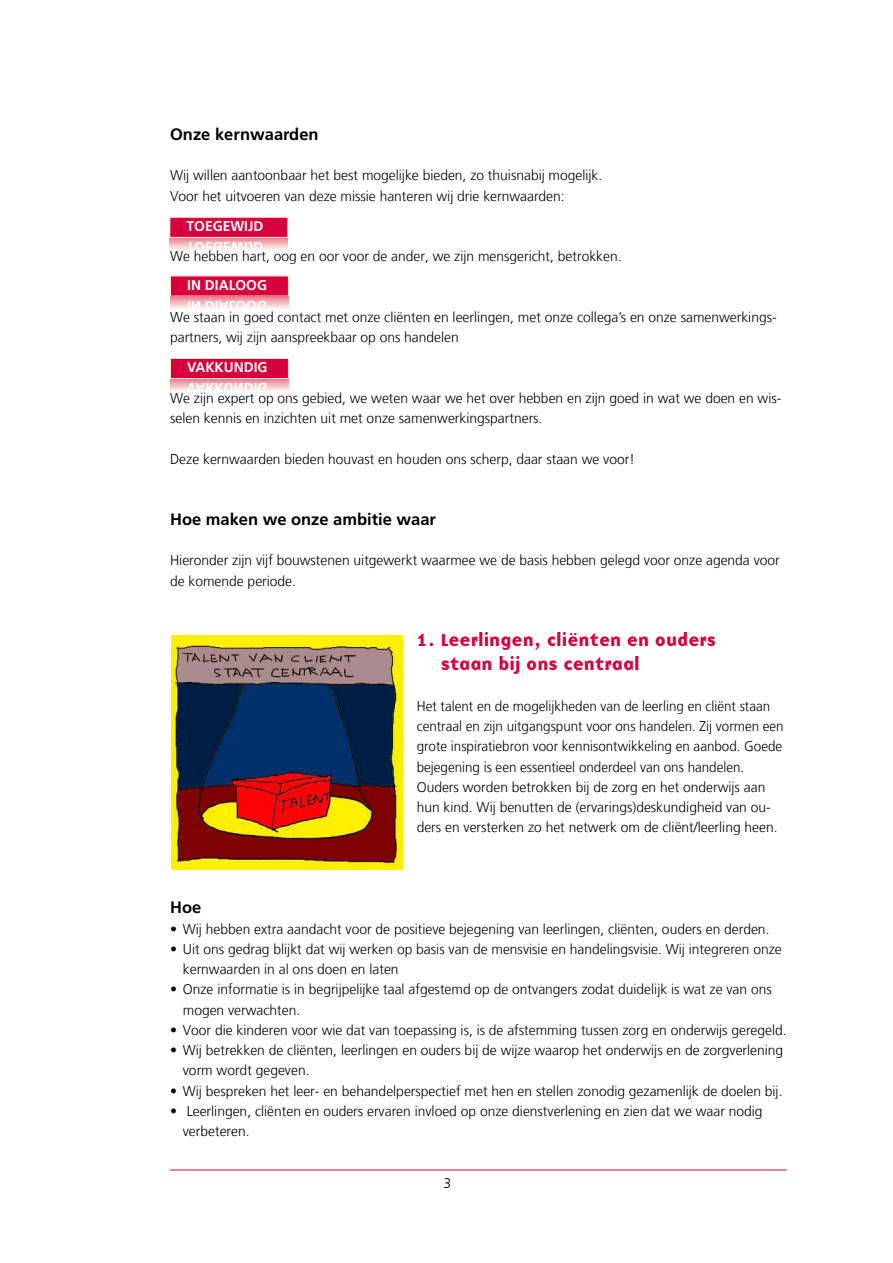
<style>
.page{position:relative;width:893px;height:1263px;background:#fff}
.page>*{position:absolute;margin:0;border:0;box-sizing:border-box;transform-origin:0 0}
.t1{font:18px/24px "Base Nine B";color:#d8003c;scale:.93 1}
.t2{font:700 16.5px "Frutiger LT Std";color:#000}
.t3{font:300 14.1px/20.2px "Frutiger LT";color:#000}
.t4{font:300 14.1px/20.2px "Frutiger LT";color:#000;scale:.95 1}
.t5{font:700 14.1px/10.8px "Frutiger LT Std";color:#fff}
</style>
<div class="page">
<hr style="left:170px;top:1170px;width:617px;height:1px;background:#d8003c">
<div style="left:169px;top:217px;width:119px;height:21px;background:#d8003c;border:1px solid #ffe4cb"></div>
<svg style="left:170px;top:238px;width:118px;height:12px"></svg>
<div style="left:170px;top:276px;width:119px;height:20px;background:#d8003c"></div>
<svg style="left:170px;top:297px;width:118px;height:12px"></svg>
<div style="left:170px;top:358px;width:119px;height:21px;background:#d8003c;border:1px solid #ffe4cb"></div>
<svg style="left:170px;top:379px;width:118px;height:12px"></svg>
<img style="left:171px;top:636px;width:232px;height:234px">
<p class="t2" style="left:170px;top:125px;width:150px">Onze kernwaarden</p>
<p class="t3" style="left:170px;top:166px;width:434px">Wij willen aantoonbaar het best mogelijke bieden, zo thuisnabij mogelijk.<br>Voor het uitvoeren van deze missie hanteren wij drie kernwaarden:</p>
<p class="t5" style="left:187px;top:221px;width:78px">TOEGEWIJD<br>TOEGEWIJD</p>
<p class="t5" style="left:187px;top:280px;width:81px">IN DIALOOG<br>IN DIALOOG</p>
<p class="t3" style="left:170px;top:247px;width:453px">We hebben hart, oog en oor voor de ander, we zijn mensgericht, betrokken.</p>
<p class="t3" style="left:170px;top:307px;width:608px">We staan in goed contact met onze cliënten en leerlingen, met onze collega’s en onze samenwerkings&shy;partners, wij zijn aanspreekbaar op ons handelen</p>
<p class="t5" style="left:187px;top:362px;width:82px">VAKKUNDIG<br>VAKKUNDIG</p>
<p class="t3" style="left:170px;top:388px;width:613px">We zijn expert op ons gebied, we weten waar we het over hebben en zijn goed in wat we doen en wis&shy;selen kennis en inzichten uit met onze samenwerkingspartners.</p>
<p class="t3" style="left:170px;top:449px;width:466px">Deze kernwaarden bieden houvast en houden ons scherp, daar staan we voor!</p>
<p class="t2" style="left:170px;top:509px;width:267px">Hoe maken we onze ambitie waar</p>
<p class="t3" style="left:170px;top:550px;width:611px">Hieronder zijn vijf bouwstenen uitgewerkt waarmee we de basis hebben gelegd voor onze agenda voor de komende periode.</p>
<p class="t1" style="left:441px;top:628px;width:298px;text-indent:-24px">1. Leerlingen, cliënten en ouders staan bij ons centraal</p>
<p class="t4" style="left:417px;top:696px;width:388px">Het talent en de mogelijkheden van de leerling en cliënt staan centraal en zijn uitgangspunt voor ons handelen. Zij vormen een grote inspiratiebron voor kennisontwikkeling en aanbod. Goede bejegening is een essentieel onderdeel van ons handelen.<br>Ouders worden betrokken bij de zorg en het onderwijs aan hun kind. Wij benutten de (ervarings)deskundigheid van ou&shy;ders en versterken zo het netwerk om de cliënt/leerling heen.</p>
<p class="t2" style="left:170px;top:898px;width:33px">Hoe</p>
<p class="t3" style="left:170px;top:919px;width:601px">• Wij hebben extra aandacht voor de positieve bejegening van leerlingen, cliënten, ouders en derden.</p>
<p class="t3" style="left:183px;top:939px;width:600px;text-indent:-13px">• Uit ons gedrag blijkt dat wij werken op basis van de mensvisie en handelingsvisie. Wij integreren onze kernwaarden in al ons doen en laten</p>
<p class="t3" style="left:183px;top:979px;width:590px;text-indent:-13px">• Onze informatie is in begrijpelijke taal afgestemd op de ontvangers zodat duidelijk is wat ze van ons mogen verwachten.</p>
<p class="t3" style="left:170px;top:1020px;width:618px">• Voor die kinderen voor wie dat van toepassing is, is de afstemming tussen zorg en onderwijs geregeld.</p>
<p class="t3" style="left:183px;top:1040px;width:602px;text-indent:-13px">• Wij betrekken de cliënten, leerlingen en ouders bij de wijze waarop het onderwijs en de zorgverlening vorm wordt gegeven.</p>
<p class="t3" style="left:170px;top:1081px;width:614px">• Wij bespreken het leer- en behandelperspectief met hen en stellen zonodig gezamenlijk de doelen bij.</p>
<p class="t3" style="left:183px;top:1101px;width:581px;text-indent:-13px">• Leerlingen, cliënten en ouders ervaren invloed op onze dienstverlening en zien dat we waar nodig verbeteren.</p>
<p class="t3" style="left:444px;top:1173px;width:9px">3</p>
</div>
